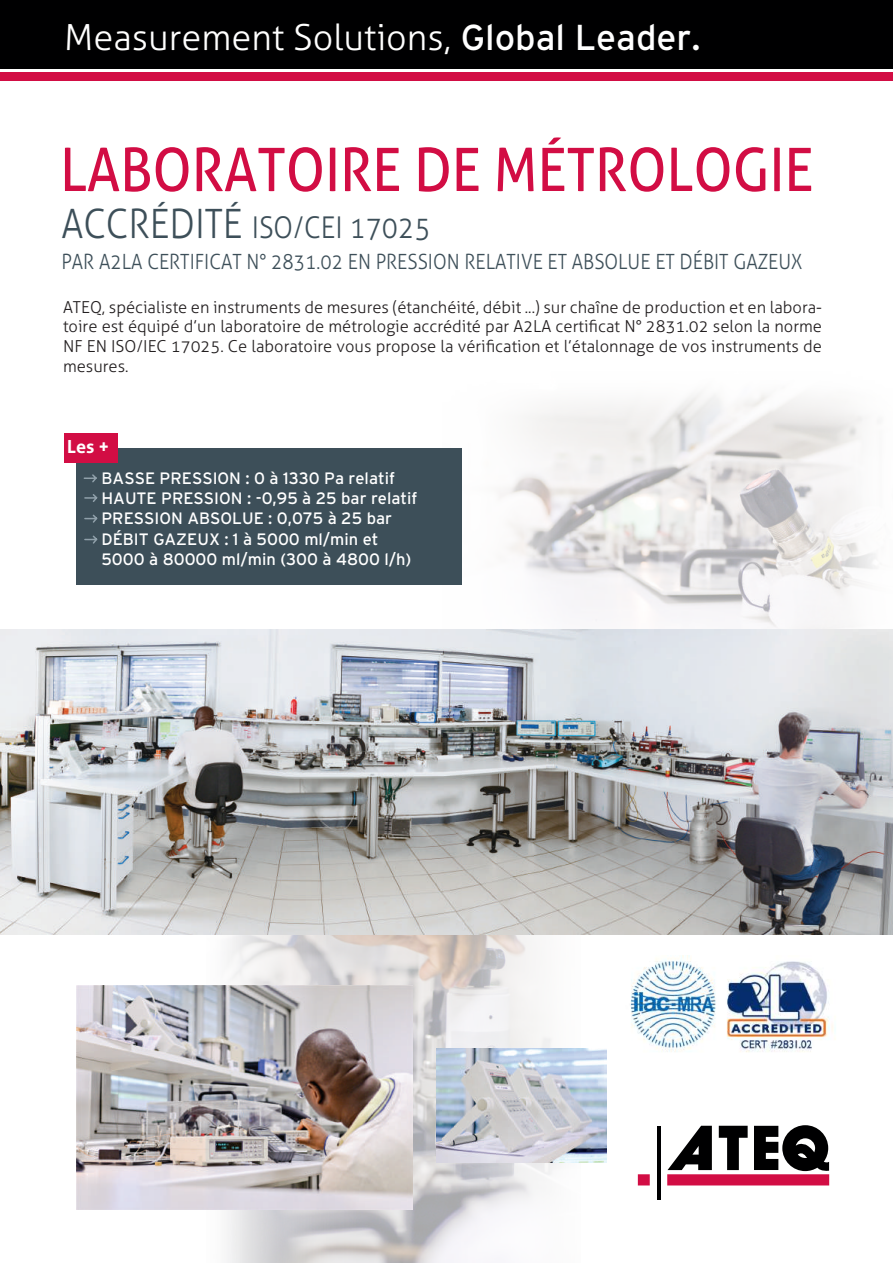
<style>
.page{position:relative;width:893px;height:1263px;background:#fff}
.page>*{position:absolute;margin:0;border:0;box-sizing:border-box;transform-origin:0 0}
.t1{font:60px "Aller";color:#d20d44;scale:.9 1}
.t2{font:300 36px "Aller";color:#fff}
.t3{font:300 30px "Aller";color:#3d4f59;scale:.9 1}
.t4{font:300 21px "Aller";color:#3d4f59;scale:.9 1}
.t5{font:700 18px "Aller";color:#fff}
.t6{font:300 16.5px/19.8px "Aller";color:#231f20;text-align:justify}
.t7{font:16.5px/20.2px "Interstate";color:#fff}
.s1{font-family:"Interstate";font-weight:400}
.s2{font-size:40.5px}
</style>
<div class="page">
<img style="left:206px;top:934px;width:374px;height:329px">
<img style="left:443px;top:393px;width:450px;height:237px">
<div style="left:0;top:72px;width:893px;height:9px;background:#d20d44"></div>
<div style="left:0;top:0;width:893px;height:68px;background:#000001"></div>
<hr style="left:657px;top:1126px;width:3px;height:73px;background:#000001">
<svg style="left:638px;top:1125px;width:191px;height:60px"></svg>
<div style="left:77px;top:448px;width:385px;height:136px;background:#3d4f59"></div>
<div style="left:64px;top:433px;width:53px;height:29px;background:#d20d44"></div>
<svg style="left:83px;top:474px;width:14px;height:9px"></svg>
<svg style="left:84px;top:494px;width:14px;height:8px"></svg>
<svg style="left:84px;top:514px;width:14px;height:9px"></svg>
<svg style="left:84px;top:535px;width:14px;height:9px"></svg>
<img style="left:77px;top:985px;width:336px;height:224px">
<img style="left:436px;top:1049px;width:171px;height:114px">
<img style="left:630px;top:955px;width:206px;height:97px">
<img style="left:0;top:630px;width:893px;height:304px">
<h2 class="t2" style="left:64px;top:16px;width:638px">Measurement Solutions, <span class="s1">Global Leader.</span></h2>
<h1 class="t1" style="left:60px;top:133px;width:838px">LABORATOIRE DE MÉTROLOGIE</h1>
<h3 class="t3" style="left:61px;top:209px;width:412px"><span class="s2">ACCRÉDITÉ</span> ISO/CEI 17025</h3>
<p class="t4" style="left:61px;top:249px;width:825px">PAR A2LA CERTIFICAT N° 2831.02 EN PRESSION RELATIVE ET ABSOLUE ET DÉBIT GAZEUX</p>
<p class="t6" style="left:63px;top:297px;width:761px">ATEQ, spécialiste en instruments de mesures (étanchéité, débit ...) sur chaîne de production et en labora&shy;toire est équipé d’un laboratoire de métrologie accrédité par A2LA certificat N° 2831.02 selon la norme NF EN ISO/IEC 17025. Ce laboratoire vous propose la vérification et l’étalonnage de vos instruments de mesures.</p>
<p class="t5" style="left:67px;top:435px;width:44px">Les +</p>
<p class="t7" style="left:101px;top:468px;width:318px">BASSE PRESSION : 0 à 1330 Pa relatif HAUTE PRESSION : -0,95 à 25 bar relatif PRESSION ABSOLUE : 0,075 à 25 bar DÉBIT GAZEUX : 1 à 5000 ml/min et 5000 à 80000 ml/min (300 à 4800 l/h)</p>
</div>
